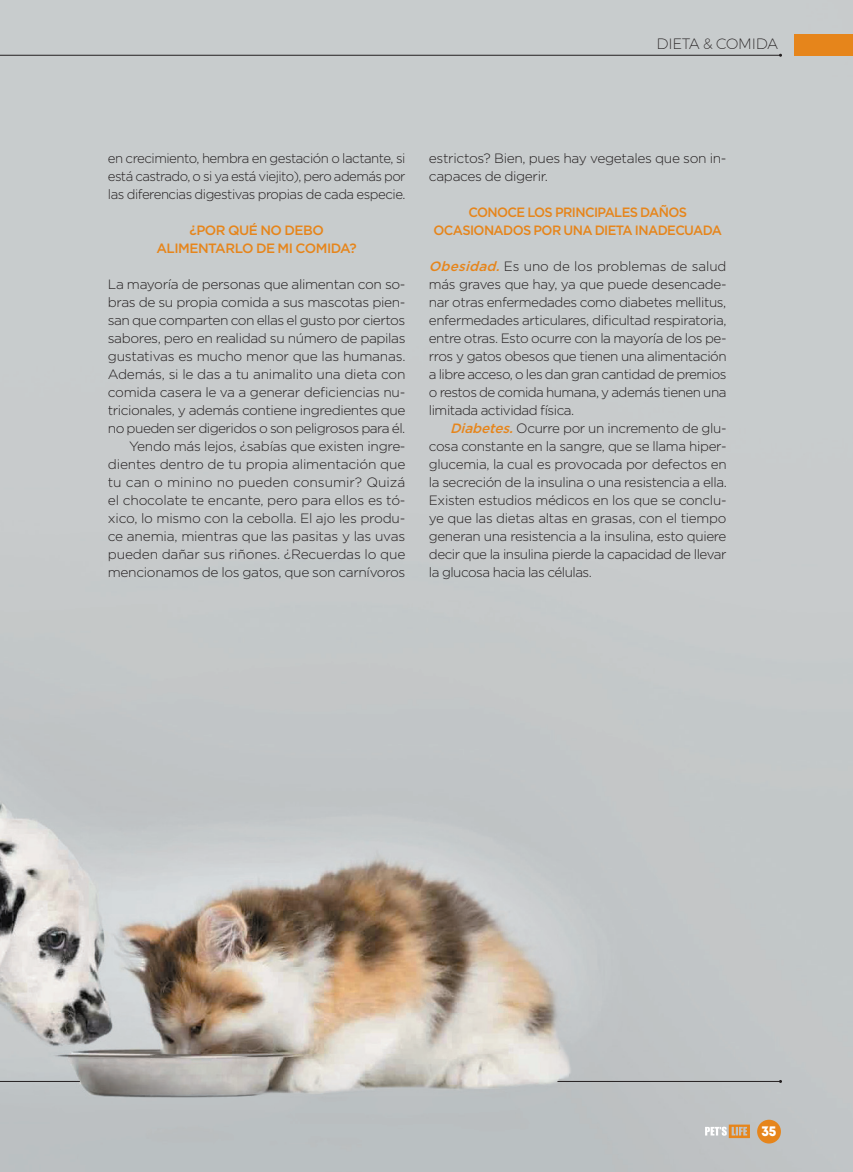
<style>
.page{position:relative;width:853px;height:1172px;background:#fff}
.page>*{position:absolute;margin:0;border:0;box-sizing:border-box;transform-origin:0 0}
.t1{font:200 15px "Montserrat";letter-spacing:-.01em;color:#231f20}
.t2{font:14.4px "Mont Heavy DEMO";color:#fff;scale:.93 1}
.t3{font:300 13.5px/18px "Gotham";letter-spacing:-.035em;color:#231f20;text-align:justify}
.t4{font:500 13.5px "Gotham";letter-spacing:-.045em;color:#e6851b;scale:.96 1}
.t5{font:500 13.5px "Gotham";letter-spacing:-.045em;color:#e6851b}
.s1{font-weight:500;font-style:italic;color:#e6851b}
</style>
<div class="page">
<img style="left:0;top:0;width:853px;height:1172px">
<div style="left:757px;top:1120px;width:24px;height:23px;background:#e6851b;border-radius:50%"></div>
<svg style="left:705px;top:1124px;width:45px;height:14px"></svg>
<div style="left:794px;top:34px;width:59px;height:22px;background:#e6851b"></div>
<hr style="left:0;top:55px;width:780px;height:1px;background:#231f20">
<hr style="left:557px;top:1081px;width:223px;height:1px;background:#231f20">
<hr style="left:0;top:1081px;width:80px;height:1px;background:#231f20">
<p class="t1" style="left:657px;top:32px;width:123px">DIETA &amp; COMIDA</p>
<p class="t3" style="left:108px;top:149px;width:299px">en crecimiento, hembra en gestación o lactante, si está castrado, o si ya está viejito), pero además por las diferencias digestivas propias de cada especie.</p>
<p class="t5" style="left:190px;top:222px;width:136px">¿POR QUÉ NO DEBO</p>
<p class="t5" style="left:156px;top:240px;width:202px">ALIMENTARLO DE MI COMIDA?</p>
<p class="t3" style="left:108px;top:275px;width:299px">La mayoría de personas que alimentan con so&shy;bras de su propia comida a sus mascotas pien&shy;san que comparten con ellas el gusto por ciertos sabores, pero en realidad su número de papilas gustativas es mucho menor que las humanas.<br>Además, si le das a tu animalito una dieta con comida casera le va a generar deficiencias nu&shy;tricionales, y además contiene ingredientes que no pueden ser digeridos o son peligrosos para él.</p>
<p class="t3" style="left:108px;top:437px;width:299px;text-indent:21px">Yendo más lejos, ¿sabías que existen ingre&shy;dientes dentro de tu propia alimentación que tu can o minino no pueden consumir? Quizá el chocolate te encante, pero para ellos es tó&shy;xico, lo mismo con la cebolla. El ajo les produ&shy;ce anemia, mientras que las pasitas y las uvas pueden dañar sus riñones. ¿Recuerdas lo que mencionamos de los gatos, que son carnívoros</p>
<p class="t3" style="left:429px;top:149px;width:299px">estrictos? Bien, pues hay vegetales que son in&shy;capaces de digerir.</p>
<p class="t4" style="left:468px;top:204px;width:229px">CONOCE LOS PRINCIPALES DAÑOS</p>
<p class="t4" style="left:433px;top:222px;width:302px">OCASIONADOS POR UNA DIETA INADECUADA</p>
<p class="t3" style="left:429px;top:257px;width:299px"><span class="s1">Obesidad.</span>Es uno de los problemas de salud más graves que hay, ya que puede desencade&shy;nar otras enfermedades como diabetes mellitus, enfermedades articulares, dificultad respiratoria, entre otras. Esto ocurre con la mayoría de los pe&shy;rros y gatos obesos que tienen una alimentación a libre acceso, o les dan gran cantidad de premios o restos de comida humana, y además tienen una limitada actividad física.</p>
<p class="t3" style="left:429px;top:419px;width:299px;text-indent:21px"><span class="s1">Diabetes.</span>Ocurre por un incremento de glu&shy;cosa constante en la sangre, que se llama hiper&shy;glucemia, la cual es provocada por defectos en la secreción de la insulina o una resistencia a ella.<br>Existen estudios médicos en los que se conclu&shy;ye que las dietas altas en grasas, con el tiempo generan una resistencia a la insulina, esto quiere decir que la insulina pierde la capacidad de llevar la glucosa hacia las células.</p>
<p class="t2" style="left:762px;top:1123px;width:18px">35</p>
</div>
